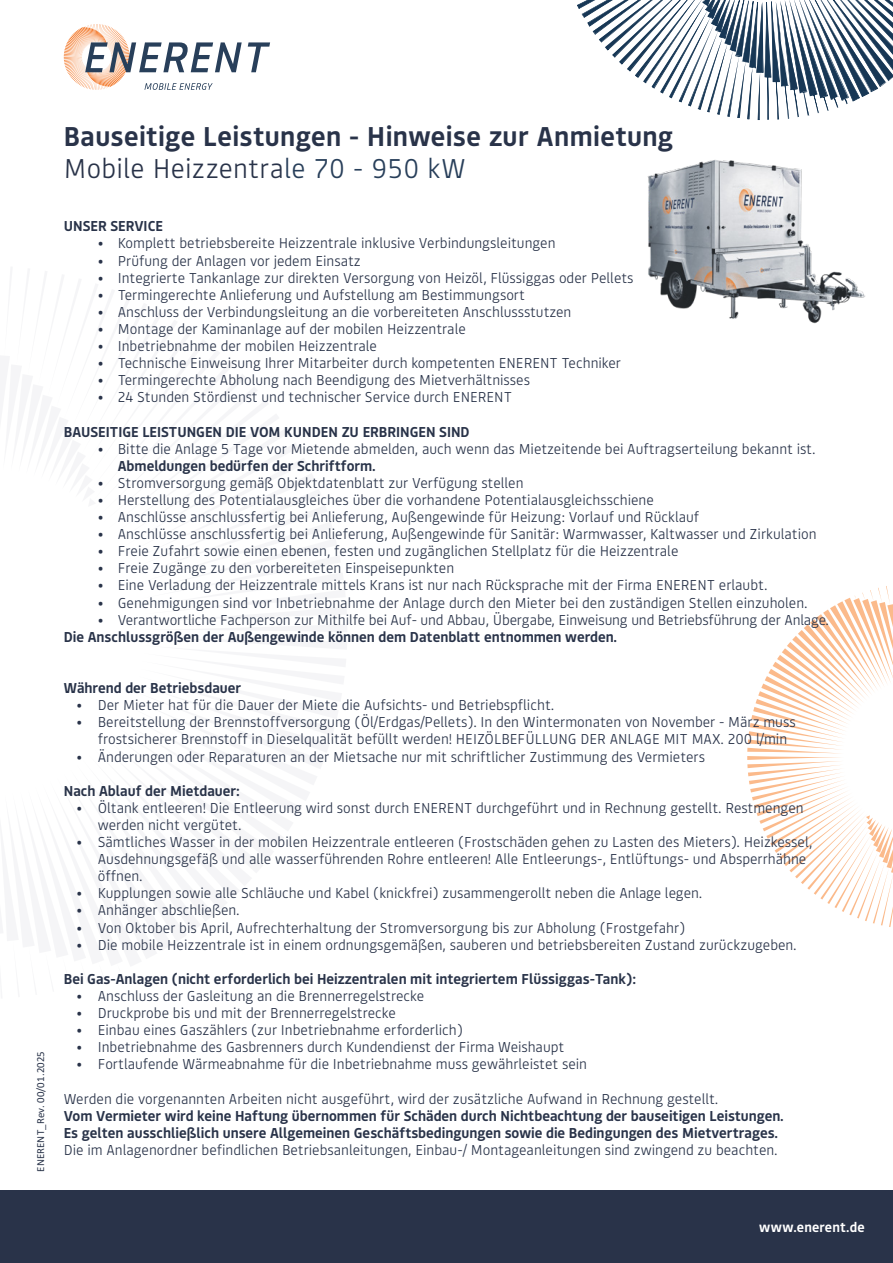
<style>
.page{position:relative;width:893px;height:1263px;background:#fff}
.page>*{position:absolute;margin:0;border:0;box-sizing:border-box;transform-origin:0 0}
.t1{font:600 27px "Bould";letter-spacing:.015em;color:#293349}
.t2{font:300 27px "Bould";letter-spacing:.01em;color:#293349}
.t3{font:300 14.25px/17.1px "Bould";color:#293349}
.t4{font:600 14.25px "Bould";color:#293349}
.t5{font:600 13.5px "Bould";letter-spacing:.01em;color:#fff}
.t6{font:10.8px "Calibri";letter-spacing:.01em;color:#293349}
.s1{color:#283f5a}
.s2{font-weight:600}
</style>
<div class="page">
<svg style="left:577px;top:0;width:316px;height:120px"></svg>
<svg style="left:64px;top:24px;width:206px;height:66px"></svg>
<svg style="left:747px;top:586px;width:146px;height:341px"></svg>
<img style="left:647px;top:160px;width:218px;height:164px">
<div style="left:0;top:1191px;width:893px;height:72px;background:#293349"></div>
<p class="t6" style="left:33px;top:1171px;width:122px;rotate:-90deg">ENERENT_Rev. 00/01.2025</p>
<p class="t1" style="left:64px;top:117px;width:611px">Bauseitige Leistungen - Hinweise zur Anmietung</p>
<p class="t2" style="left:64px;top:150px;width:403px">Mobile Heizzentra<span class="s1">le 70 - 950 kW</span></p>
<p class="t4" style="left:64px;top:216px;width:101px">UNSER SERVICE</p>
<p class="t3" style="left:98px;top:234px;width:459px">• Komplett betriebsbereite Heizzentrale inklusive Verbindungsleitungen</p>
<p class="t3" style="left:98px;top:251px;width:265px">• Prüfung der Anlagen vor jedem Einsatz</p>
<p class="t3" style="left:98px;top:268px;width:537px">• Integrierte Tankanlage zur direkten Versorgung von Heizöl, Flüssiggas oder Pellets</p>
<p class="t3" style="left:98px;top:285px;width:429px">• Termingerechte Anlieferung und Aufstellung am Bestimmungsort</p>
<p class="t3" style="left:98px;top:303px;width:475px">• Anschluss der Verbindungsleitung an die vorbereiteten Anschlussstutzen</p>
<p class="t3" style="left:98px;top:320px;width:370px">• Montage der Kaminanlage auf der mobilen Heizzentrale</p>
<p class="t3" style="left:98px;top:337px;width:281px">• Inbetriebnahme der mobilen Heizzentrale</p>
<p class="t3" style="left:98px;top:354px;width:525px">• Technische Einweisung Ihrer Mitarbeiter durch kompetenten ENERENT Techniker</p>
<p class="t3" style="left:98px;top:371px;width:434px">• Termingerechte Abholung nach Beendigung des Mietverhältnisses</p>
<p class="t3" style="left:98px;top:388px;width:416px">• 24 Stunden Stördienst und technischer Service durch ENERENT</p>
<p class="t4" style="left:64px;top:421px;width:407px">BAUSEITIGE LEISTUNGEN DIE VOM KUNDEN ZU ERBRINGEN SIND</p>
<p class="t3" style="left:118px;top:439px;width:699px;text-indent:-20px">• Bitte die Anlage 5 Tage vor Mietende abmelden, auch wenn das Mietzeitende bei Auftragserteilung bekannt ist.<br><span class="s2">Abmeldungen bedürfen der Schriftform.</span></p>
<p class="t3" style="left:98px;top:474px;width:427px">• Stromversorgung gemäß Objektdatenblatt zur Verfügung stellen</p>
<p class="t3" style="left:98px;top:491px;width:558px">• Herstellung des Potentialausgleiches über die vorhandene Potentialausgleichsschiene</p>
<p class="t3" style="left:98px;top:508px;width:603px">• Anschlüsse anschlussfertig bei Anlieferung, Außengewinde für Heizung: Vorlauf und Rücklauf</p>
<p class="t3" style="left:98px;top:525px;width:720px">• Anschlüsse anschlussfertig bei Anlieferung, Außengewinde für Sanitär: Warmwasser, Kaltwasser und Zirkulation</p>
<p class="t3" style="left:98px;top:542px;width:582px">• Freie Zufahrt sowie einen ebenen, festen und zugänglichen Stellplatz für die Heizzentrale</p>
<p class="t3" style="left:98px;top:559px;width:358px">• Freie Zugänge zu den vorbereiteten Einspeisepunkten</p>
<p class="t3" style="left:98px;top:576px;width:671px">• Eine Verladung der Heizzentrale mittels Krans ist nur nach Rücksprache mit der Firma ENERENT erlaubt.</p>
<p class="t3" style="left:98px;top:593px;width:711px">• Genehmigungen sind vor Inbetriebnahme der Anlage durch den Mieter bei den zuständigen Stellen einzuholen.</p>
<p class="t3" style="left:98px;top:610px;width:733px">• Verantwortliche Fachperson zur Mithilfe bei Auf- und Abbau, Übergabe, Einweisung und Betriebsführung der Anlage.</p>
<p class="t4" style="left:64px;top:627px;width:555px">Die Anschlussgrößen der Außengewinde können dem Datenblatt entnommen werden.</p>
<p class="t4" style="left:64px;top:678px;width:179px">Während der Betriebsdauer</p>
<p class="t3" style="left:77px;top:696px;width:479px">• Der Mieter hat für die Dauer der Miete die Aufsichts- und Betriebspflicht.</p>
<p class="t3" style="left:77px;top:713px;width:721px">• Bereitstellung der Brennstoffversorgung (Öl/Erdgas/Pellets). In den Wintermonaten von November - März muss</p>
<p class="t3" style="left:98px;top:730px;width:691px">frostsicherer Brennstoff in Dieselqualität befüllt werden! HEIZÖLBEFÜLLUNG DER ANLAGE MIT MAX. 200 l/min</p>
<p class="t3" style="left:77px;top:747px;width:630px">• Änderungen oder Reparaturen an der Mietsache nur mit schriftlicher Zustimmung des Vermieters</p>
<p class="t4" style="left:64px;top:781px;width:178px">Nach Ablauf der Mietdauer:</p>
<p class="t3" style="left:77px;top:798px;width:729px">• Öltank entleeren! Die Entleerung wird sonst durch ENERENT durchgeführt und in Rechnung gestellt. Restmengen</p>
<p class="t3" style="left:98px;top:816px;width:145px">werden nicht vergütet.</p>
<p class="t3" style="left:77px;top:833px;width:737px">• Sämtliches Wasser in der mobilen Heizzentrale entleeren (Frostschäden gehen zu Lasten des Mieters). Heizkessel,</p>
<p class="t3" style="left:98px;top:850px;width:710px">Ausdehnungsgefäß und alle wasserführenden Rohre entleeren! Alle Entleerungs-, Entlüftungs- und Absperrhähne</p>
<p class="t3" style="left:98px;top:867px;width:46px">öffnen.</p>
<p class="t3" style="left:77px;top:884px;width:627px">• Kupplungen sowie alle Schläuche und Kabel (knickfrei) zusammengerollt neben die Anlage legen.</p>
<p class="t3" style="left:77px;top:901px;width:165px">• Anhänger abschließen.</p>
<p class="t3" style="left:77px;top:918px;width:610px">• Von Oktober bis April, Aufrechterhaltung der Stromversorgung bis zur Abholung (Frostgefahr)</p>
<p class="t3" style="left:77px;top:935px;width:722px">• Die mobile Heizzentrale ist in einem ordnungsgemäßen, sauberen und betriebsbereiten Zustand zurückzugeben.</p>
<p class="t4" style="left:64px;top:969px;width:574px">Bei Gas-Anlagen (nicht erforderlich bei Heizzentralen mit integriertem Flüssiggas-Tank):</p>
<p class="t3" style="left:77px;top:987px;width:349px">• Anschluss der Gasleitung an die Brennerregelstrecke</p>
<p class="t3" style="left:77px;top:1004px;width:321px">• Druckprobe bis und mit der Brennerregelstrecke</p>
<p class="t3" style="left:77px;top:1021px;width:388px">• Einbau eines Gaszählers (zur Inbetriebnahme erforderlich)</p>
<p class="t3" style="left:77px;top:1038px;width:489px">• Inbetriebnahme des Gasbrenners durch Kundendienst der Firma Weishaupt</p>
<p class="t3" style="left:77px;top:1055px;width:512px">• Fortlaufende Wärmeabnahme für die Inbetriebnahme muss gewährleistet sein</p>
<p class="t3" style="left:64px;top:1089px;width:656px">Werden die vorgenannten Arbeiten nicht ausgeführt, wird der zusätzliche Aufwand in Rechnung gestellt.</p>
<p class="t4" style="left:64px;top:1105px;width:721px">Vom Vermieter wird keine Haftung übernommen für Schäden durch Nichtbeachtung der bauseitigen Leistungen.</p>
<p class="t4" style="left:64px;top:1123px;width:716px">Es gelten ausschließlich unsere Allgemeinen Geschäftsbedingungen sowie die Bedingungen des Mietvertrages.</p>
<p class="t3" style="left:64px;top:1140px;width:715px">Die im Anlagenordner befindlichen Betriebsanleitungen, Einbau-/ Montageanleitungen sind zwingend zu beachten.</p>
<p class="t5" style="left:759px;top:1218px;width:107px">www.enerent.de</p>
</div>
